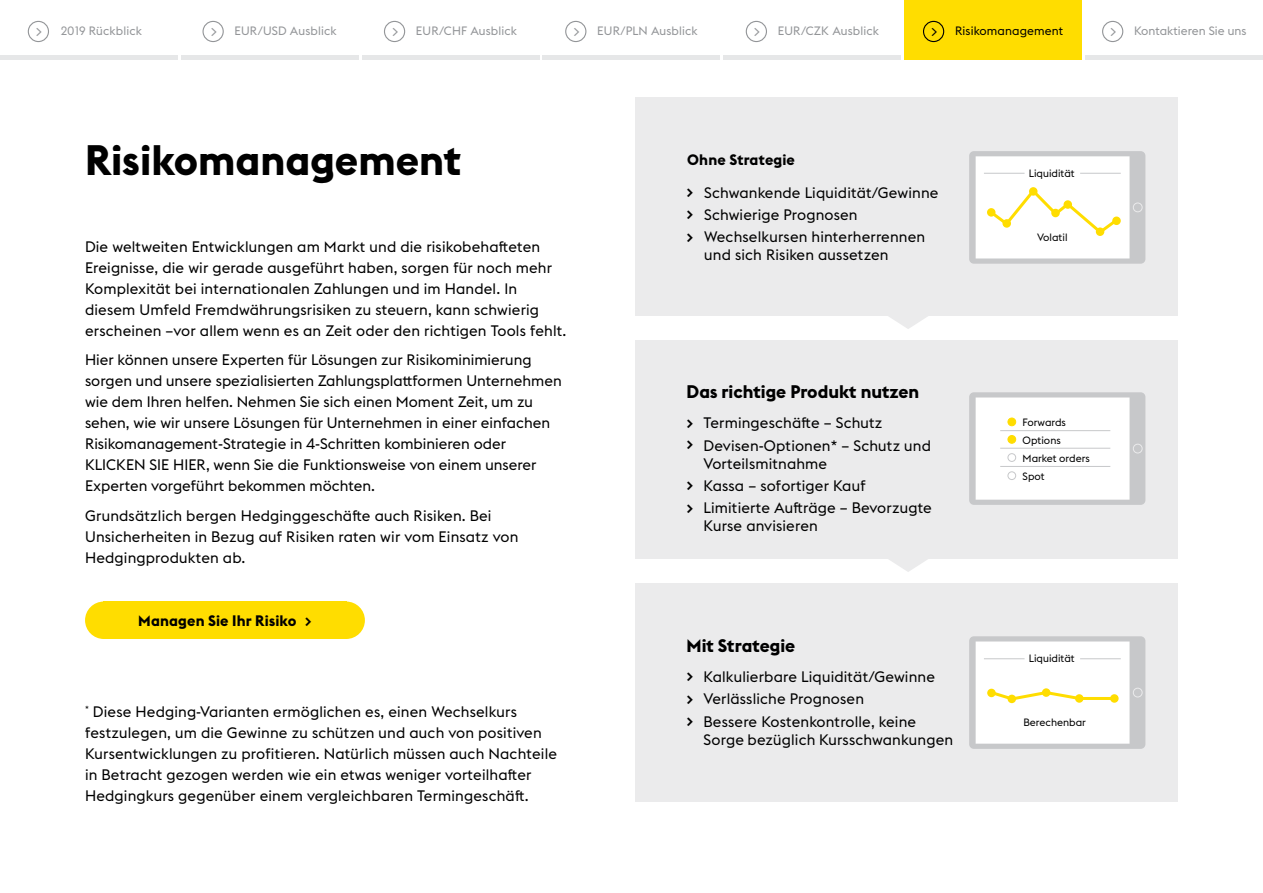
<style>
.page{position:relative;width:1263px;height:893px;background:#fff}
.page>*{position:absolute;margin:0;border:0;box-sizing:border-box;transform-origin:0 0}
.t1{font:700 42px "Euclid WU";color:#000}
.t2{font:700 18px "Euclid WU";color:#000}
.t3{font:15px/21px "Euclid WU";letter-spacing:.01em;color:#000}
.t4{font:700 15px/22.2px "Euclid WU";letter-spacing:.01em;color:#000}
.t5{font:12px "Euclid WU";letter-spacing:.01em;color:#939598}
.t6{font:12px "Euclid WU";letter-spacing:.01em;color:#000}
.t7{font:10.5px/17.5px "Euclid WU";color:#000}
.s1{font-size:15px}
</style>
<div class="page">
<div style="left:905px;top:0;width:177px;height:60px;background:#fd0"></div>
<hr style="left:181px;top:56px;width:177px;height:4px;background:#e6e7e8">
<hr style="left:362px;top:56px;width:177px;height:4px;background:#e6e7e8">
<hr style="left:543px;top:56px;width:177px;height:4px;background:#e6e7e8">
<hr style="left:724px;top:56px;width:177px;height:4px;background:#e6e7e8">
<hr style="left:1086px;top:56px;width:177px;height:4px;background:#e6e7e8">
<div style="left:202px;top:21px;width:22px;height:21px;border:1px solid #939598;border-radius:50%"></div>
<div style="left:384px;top:21px;width:21px;height:21px;border:1px solid #939598;border-radius:50%"></div>
<div style="left:565px;top:21px;width:21px;height:21px;border:1px solid #939598;border-radius:50%"></div>
<div style="left:746px;top:21px;width:21px;height:21px;border:1px solid #939598;border-radius:50%"></div>
<div style="left:923px;top:21px;width:21px;height:21px;border:1px solid #000;border-radius:50%"></div>
<div style="left:1102px;top:21px;width:21px;height:21px;border:1px solid #939598;border-radius:50%"></div>
<hr style="left:0;top:56px;width:177px;height:4px;background:#e6e7e8">
<div style="left:28px;top:21px;width:21px;height:21px;border:1px solid #939598;border-radius:50%"></div>
<div style="left:636px;top:98px;width:542px;height:218px;background:#ebebec"></div>
<div style="left:636px;top:340px;width:542px;height:218px;background:#ebebec"></div>
<div style="left:636px;top:583px;width:542px;height:218px;background:#ebebec"></div>
<svg style="left:969px;top:392px;width:176px;height:113px;background:#f2f2f1"></svg>
<div style="left:1133px;top:444px;width:9px;height:9px;border:1px solid #ebebec;border-radius:50%"></div>
<svg style="left:889px;top:316px;width:39px;height:13px"></svg>
<svg style="left:887px;top:558px;width:42px;height:14px"></svg>
<svg style="left:969px;top:151px;width:176px;height:113px;background:#f3f1e9"></svg>
<div style="left:1133px;top:203px;width:9px;height:9px;border:1px solid #ebebec;border-radius:50%"></div>
<hr style="left:1080px;top:173px;width:41px;height:1px;background:#c7c8ca">
<hr style="left:984px;top:173px;width:40px;height:1px;background:#c7c8ca">
<svg style="left:969px;top:636px;width:176px;height:113px;background:#f3f2ec"></svg>
<div style="left:1133px;top:688px;width:9px;height:9px;border:1px solid #ebebec;border-radius:50%"></div>
<hr style="left:1080px;top:658px;width:41px;height:1px;background:#c7c8ca">
<hr style="left:984px;top:658px;width:40px;height:1px;background:#c7c8ca">
<div style="left:85px;top:601px;width:37px;height:38px;background:#fd0;border-radius:50%"></div>
<div style="left:327px;top:601px;width:38px;height:38px;background:#fd0;border-radius:50%"></div>
<div style="left:103px;top:601px;width:244px;height:38px;background:#fd0"></div>
<p class="t5" style="left:36px;top:24px;width:108px"><span class="s1">&gt;</span> 2019 Rückblick</p>
<p class="t5" style="left:210px;top:24px;width:128px"><span class="s1">&gt;</span> EUR/USD Ausblick</p>
<p class="t5" style="left:392px;top:24px;width:127px"><span class="s1">&gt;</span> EUR/CHF Ausblick</p>
<p class="t5" style="left:573px;top:24px;width:126px"><span class="s1">&gt;</span> EUR/PLN Ausblick</p>
<p class="t5" style="left:754px;top:24px;width:127px"><span class="s1">&gt;</span> EUR/CZK Ausblick</p>
<p class="t6" style="left:931px;top:24px;width:134px"><span class="s1">&gt;</span> Risikomanagement</p>
<p class="t5" style="left:1110px;top:24px;width:138px"><span class="s1">&gt;</span> Kontaktieren Sie uns</p>
<h1 class="t1" style="left:85px;top:136px;width:378px">Risikomanagement</h1>
<p class="t3" style="left:85px;top:236px;width:483px">Die weltweiten Entwicklungen am Markt und die risikobehafteten Ereignisse, die wir gerade ausgeführt haben, sorgen für noch mehr Komplexität bei internationalen Zahlungen und im Handel. In diesem Umfeld Fremdwährungsrisiken zu steuern, kann schwierig erscheinen –vor allem wenn es an Zeit oder den richtigen Tools fehlt.</p>
<p class="t3" style="left:85px;top:350px;width:478px">Hier können unsere Experten für Lösungen zur Risikominimierung sorgen und unsere spezialisierten Zahlungsplattformen Unternehmen wie dem Ihren helfen. Nehmen Sie sich einen Moment Zeit, um zu sehen, wie wir unsere Lösungen für Unternehmen in einer einfachen Risikomanagement-Strategie in 4-Schritten kombinieren oder KLICKEN SIE HIER, wenn Sie die Funktionsweise von einem unserer Experten vorgeführt bekommen möchten.</p>
<p class="t3" style="left:85px;top:505px;width:435px">Grundsätzlich bergen Hedginggeschäfte auch Risiken. Bei<br>Unsicherheiten in Bezug auf Risiken raten wir vom Einsatz von<br>Hedgingprodukten ab.</p>
<p class="t4" style="left:138px;top:610px;width:175px">Managen Sie Ihr Risiko &gt;</p>
<p class="t3" style="left:85px;top:702px;width:473px"><sup>*</sup> Diese Hedging-Varianten ermöglichen es, einen Wechselkurs festzulegen, um die Gewinne zu schützen und auch von positiven Kursentwicklungen zu profitieren. Natürlich müssen auch Nachteile in Betracht gezogen werden wie ein etwas weniger vorteilhafter Hedgingkurs gegenüber einem vergleichbaren Termingeschäft.</p>
<p class="t4" style="left:687px;top:148px;width:109px">Ohne Strategie</p>
<p class="t4" style="left:686px;top:180px;width:8px">&gt;</p>
<p class="t4" style="left:686px;top:203px;width:8px">&gt; &gt;</p>
<p class="t3" style="left:704px;top:182px;width:236px;line-height:22.2px">Schwankende Liquidität/Gewinne<br>Schwierige Prognosen<br>Wechselkursen hinterherrennen</p>
<p class="t3" style="left:704px;top:245px;width:186px">und sich Risiken aussetzen</p>
<p class="t2" style="left:686px;top:382px;width:234px">Das richtige Produkt nutzen</p>
<p class="t4" style="left:686px;top:411px;width:8px">&gt;</p>
<p class="t4" style="left:686px;top:433px;width:8px">&gt;</p>
<p class="t4" style="left:686px;top:473px;width:8px;line-height:22.8px">&gt; &gt;</p>
<p class="t3" style="left:703px;top:412px;width:229px;line-height:22.2px">Termingeschäfte – Schutz<br>Devisen-Optionen* – Schutz und</p>
<p class="t3" style="left:703px;top:452px;width:230px;line-height:22.2px">Vorteilsmitnahme<br>Kassa – sofortiger Kauf<br>Limitierte Aufträge – Bevorzugte</p>
<p class="t3" style="left:703px;top:516px;width:116px">Kurse anvisieren</p>
<p class="t2" style="left:686px;top:636px;width:110px">Mit Strategie</p>
<p class="t4" style="left:686px;top:665px;width:8px;text-align:justify">&gt; &gt; &gt;</p>
<p class="t3" style="left:703px;top:666px;width:233px;line-height:22.2px">Kalkulierbare Liquidität/Gewinne<br>Verlässliche Prognosen<br>Bessere Kostenkontrolle, keine</p>
<p class="t3" style="left:703px;top:729px;width:251px">Sorge bezüglich Kursschwankungen</p>
<p class="t7" style="left:1029px;top:164px;width:47px">Liquidität</p>
<p class="t7" style="left:1037px;top:228px;width:32px">Volatil</p>
<p class="t7" style="left:1023px;top:414px;width:45px">Forwards<br>Options</p>
<p class="t7" style="left:1023px;top:467px;width:24px">Spot</p>
<p class="t7" style="left:1023px;top:449px;width:69px">Market orders</p>
<p class="t7" style="left:1029px;top:650px;width:47px">Liquidität</p>
<p class="t7" style="left:1023px;top:714px;width:64px">Berechenbar</p>
</div>
